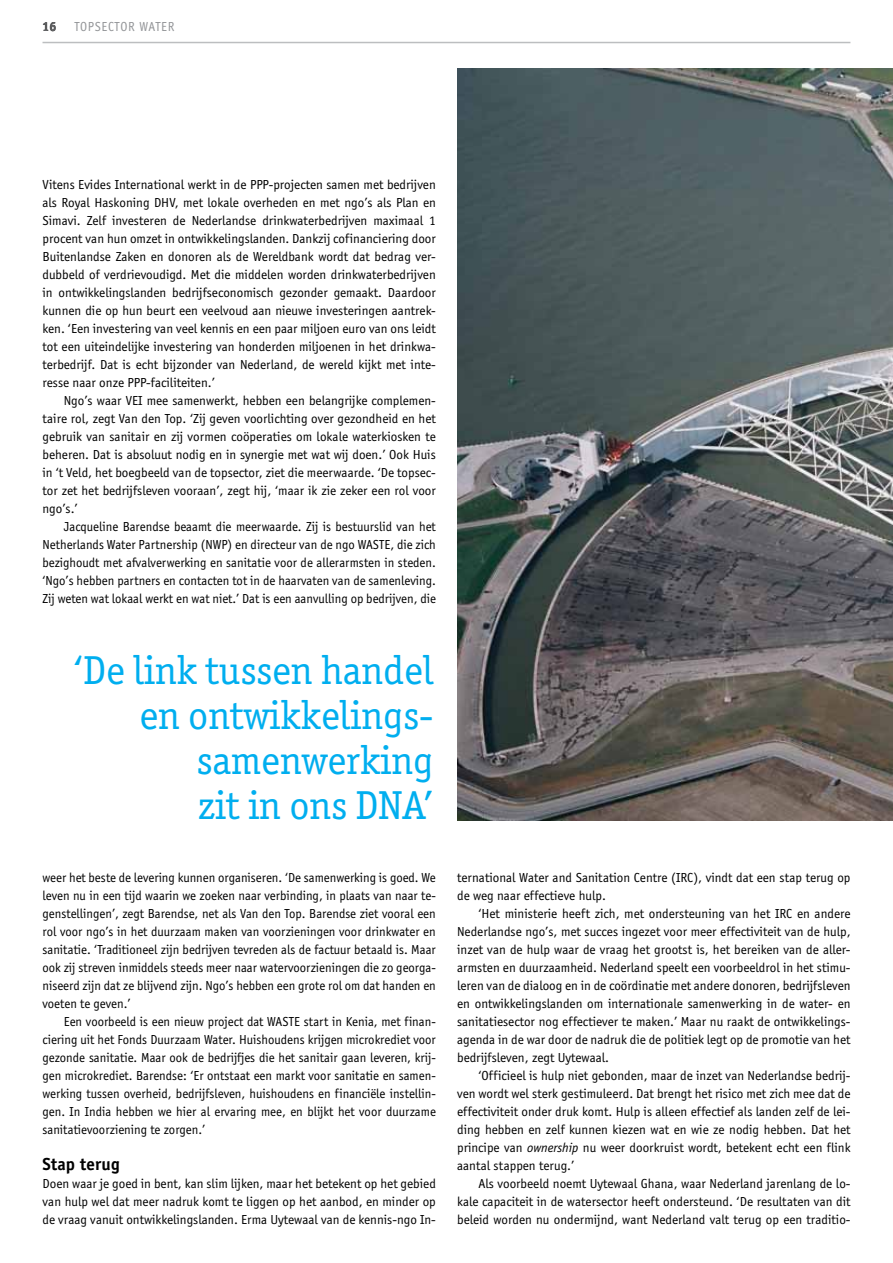
<style>
.page{position:relative;width:893px;height:1263px;background:#fff}
.page>*{position:absolute;margin:0;border:0;box-sizing:border-box;transform-origin:0 0}
.t1{font:40.5px/45px "Officina Ser ITC Std";color:#00aeef;text-align:right}
.t2{font:700 18px "Officina Sans EF";letter-spacing:.01em;color:#000}
.t3{font:13.5px/18px "Officina Sans EF";color:#000;text-align:justify}
.t4{font:13.5px "Officina Sans EF";letter-spacing:.05em;color:#939598}
.t5{font:700 13.5px "Officina Sans EF";color:#000}
.s1{font-style:italic}
</style>
<div class="page">
<hr style="left:43px;top:42px;width:807px;height:1px;background:#bcbec0">
<img style="left:458px;top:68px;width:435px;height:753px">
<p class="t5" style="left:43px;top:18px;width:15px">16</p>
<p class="t4" style="left:74px;top:19px;width:101px">TOPSECTOR WATER</p>
<p class="t3" style="left:43px;top:176px;width:395px">Vitens Evides International werkt in de PPP-projecten samen met bedrijven als Royal Haskoning DHV, met lokale overheden en met ngo’s als Plan en Simavi. Zelf investeren de Nederlandse drinkwaterbedrijven maximaal 1 procent van hun omzet in ontwikkelingslanden. Dankzij cofinanciering door Buitenlandse Zaken en donoren als de Wereldbank wordt dat bedrag ver&shy;dubbeld of verdrievoudigd. Met die middelen worden drinkwaterbedrijven in ontwikkelingslanden bedrijfseconomisch gezonder gemaakt. Daardoor kunnen die op hun beurt een veelvoud aan nieuwe investeringen aantrek&shy;ken. ‘Een investering van veel kennis en een paar miljoen euro van ons leidt tot een uiteindelijke investering van honderden miljoenen in het drinkwa&shy;terbedrijf. Dat is echt bijzonder van Nederland, de wereld kijkt met inte&shy;resse naar onze PPP-faciliteiten.’</p>
<p class="t3" style="left:43px;top:392px;width:395px;text-indent:21px">Ngo’s waar VEI mee samenwerkt, hebben een belangrijke complemen&shy;taire rol, zegt Van den Top. ‘Zij geven voorlichting over gezondheid en het gebruik van sanitair en zij vormen coöperaties om lokale waterkiosken te beheren. Dat is absoluut nodig en in synergie met wat wij doen.’ Ook Huis in ‘t Veld, het boegbeeld van de topsector, ziet die meerwaarde. ‘De topsec&shy;tor zet het bedrijfsleven vooraan’, zegt hij, ‘maar ik zie zeker een rol voor ngo’s.’</p>
<p class="t3" style="left:43px;top:518px;width:395px;text-indent:21px">Jacqueline Barendse beaamt die meerwaarde. Zij is bestuurslid van het Netherlands Water Partnership (NWP) en directeur van de ngo WASTE, die zich bezighoudt met afvalverwerking en sanitatie voor de allerarmsten in steden. ‘Ngo’s hebben partners en contacten tot in de haarvaten van de samenleving.<br>Zij weten wat lokaal werkt en wat niet.’ Dat is een aanvulling op bedrijven, die</p>
<h1 class="t1" style="left:73px;top:648px;width:362px">‘De link tussen handel en ontwikkelings&shy;samenwerking<br>zit in ons DNA’</h1>
<p class="t3" style="left:43px;top:869px;width:395px">weer het beste de levering kunnen organiseren. ‘De samenwerking is goed. We leven nu in een tijd waarin we zoeken naar verbinding, in plaats van naar te&shy;genstellingen’, zegt Barendse, net als Van den Top. Barendse ziet vooral een rol voor ngo’s in het duurzaam maken van voorzieningen voor drinkwater en sanitatie. ‘Traditioneel zijn bedrijven tevreden als de factuur betaald is. Maar ook zij streven inmiddels steeds meer naar watervoorzieningen die zo georga&shy;niseerd zijn dat ze blijvend zijn. Ngo’s hebben een grote rol om dat handen en voeten te geven.’</p>
<p class="t3" style="left:43px;top:1013px;width:395px;text-indent:21px">Een voorbeeld is een nieuw project dat WASTE start in Kenia, met finan&shy;ciering uit het Fonds Duurzaam Water. Huishoudens krijgen microkrediet voor gezonde sanitatie. Maar ook de bedrijfjes die het sanitair gaan leveren, krij&shy;gen microkrediet. Barendse: ‘Er ontstaat een markt voor sanitatie en samen&shy;werking tussen overheid, bedrijfsleven, huishoudens en financiële instellin&shy;gen. In India hebben we hier al ervaring mee, en blijkt het voor duurzame sanitatievoorziening te zorgen.’</p>
<h2 class="t2" style="left:43px;top:1153px;width:79px">Stap terug</h2>
<p class="t3" style="left:43px;top:1175px;width:395px">Doen waar je goed in bent, kan slim lijken, maar het betekent op het gebied van hulp wel dat meer nadruk komt te liggen op het aanbod, en minder op de vraag vanuit ontwikkelingslanden. Erma Uytewaal van de kennis-ngo In-</p>
<p class="t3" style="left:457px;top:869px;width:395px">ternational Water and Sanitation Centre (IRC), vindt dat een stap terug op de weg naar effectieve hulp.</p>
<p class="t3" style="left:457px;top:905px;width:395px;text-indent:21px">‘Het ministerie heeft zich, met ondersteuning van het IRC en andere Nederlandse ngo’s, met succes ingezet voor meer effectiviteit van de hulp, inzet van de hulp waar de vraag het grootst is, het bereiken van de aller&shy;armsten en duurzaamheid. Nederland speelt een voorbeeldrol in het stimu&shy;leren van de dialoog en in de coördinatie met andere donoren, bedrijfsleven en ontwikkelingslanden om internationale samenwerking in de water- en sanitatiesector nog effectiever te maken.’ Maar nu raakt de ontwikkelings&shy;agenda in de war door de nadruk die de politiek legt op de promotie van het bedrijfsleven, zegt Uytewaal.</p>
<p class="t3" style="left:457px;top:1067px;width:395px;text-indent:21px">‘Officieel is hulp niet gebonden, maar de inzet van Nederlandse bedrij&shy;ven wordt wel sterk gestimuleerd. Dat brengt het risico met zich mee dat de effectiviteit onder druk komt. Hulp is alleen effectief als landen zelf de lei&shy;ding hebben en zelf kunnen kiezen wat en wie ze nodig hebben. Dat het principe van <span class="s1">ownership</span> nu weer doorkruist wordt, betekent echt een flink aantal stappen terug.’</p>
<p class="t3" style="left:457px;top:1175px;width:395px;text-indent:21px">Als voorbeeld noemt Uytewaal Ghana, waar Nederland jarenlang de lo&shy;kale capaciteit in de watersector heeft ondersteund. ‘De resultaten van dit beleid worden nu ondermijnd, want Nederland valt terug op een traditio-</p>
</div>
